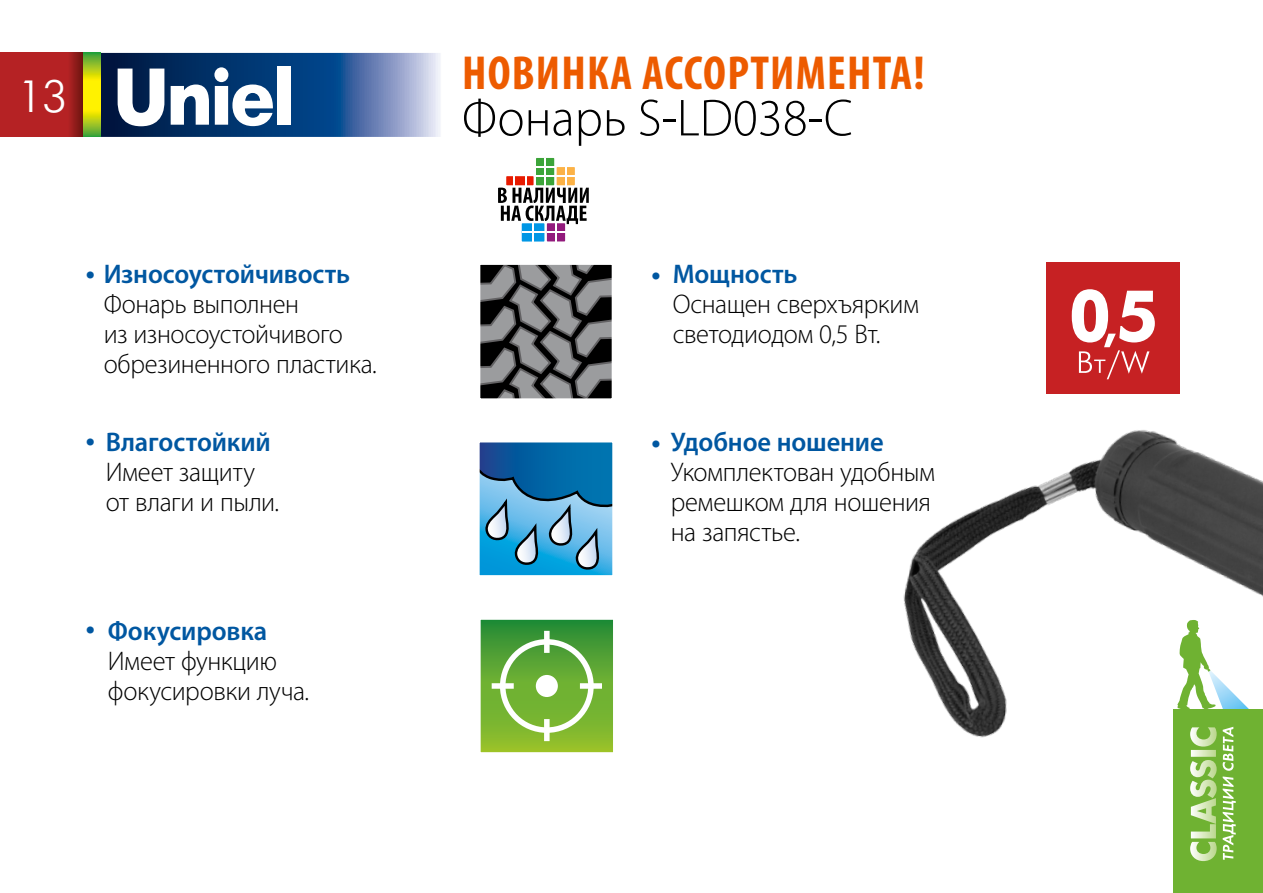
<style>
.page{position:relative;width:1263px;height:893px;background:#fff}
.page>*{position:absolute;margin:0;border:0;box-sizing:border-box;transform-origin:0 0}
.t1{font:300 52.5px "Myriad Pro";color:#000}
.t2{font:700 condensed 48px "Myriad Pro";letter-spacing:.025em;color:#ed5b00}
.t3{font:45px "Futuris Light C";color:#fff}
.t4{font:300 27px/30px "Myriad Pro";letter-spacing:-.015em;color:#000}
.t5{font:600 27px "Myriad Pro";letter-spacing:-.005em;color:#0057a1}
.t6{font:700 27px "Myriad Pro";color:#0057a1}
.s1{font-weight:700;color:#0057a1}
.s2{font-weight:600;color:#0057a1}
</style>
<div class="page">
<svg style="left:101px;top:53px;width:339px;height:84px;background:#3c6194"></svg>
<svg style="left:118px;top:69px;width:46px;height:57px"></svg>
<svg style="left:171px;top:67px;width:102px;height:59px"></svg>
<div style="left:277px;top:66px;width:13px;height:59px;background:#fff"></div>
<svg style="left:0;top:53px;width:84px;height:84px;background:#ae2221"></svg>
<svg style="left:84px;top:53px;width:17px;height:84px"></svg>
<svg style="left:481px;top:266px;width:130px;height:132px;background:#5b5b5c"></svg>
<div style="left:477px;top:262px;width:138px;height:140px;border:3px solid #fff"></div>
<svg style="left:481px;top:570px;width:130px;height:4px"></svg>
<svg style="left:481px;top:444px;width:130px;height:126px;background:#3c8ebe"></svg>
<div style="left:475px;top:438px;width:142px;height:142px;border:5px solid #fff"></div>
<svg style="left:480px;top:619px;width:133px;height:134px;background:#73b246"></svg>
<div style="left:536px;top:675px;width:22px;height:22px;background:#fff;border-radius:50%"></div>
<div style="left:544px;top:631px;width:6px;height:22px;background:#fff"></div>
<div style="left:492px;top:683px;width:22px;height:6px;background:#fff"></div>
<div style="left:544px;top:719px;width:6px;height:22px;background:#fff"></div>
<div style="left:580px;top:683px;width:22px;height:6px;background:#fff"></div>
<img style="left:903px;top:307px;width:360px;height:431px">
<div style="left:1047px;top:263px;width:133px;height:131px;background:#c62123"></div>
<svg style="left:1072px;top:289px;width:83px;height:90px"></svg>
<svg style="left:1177px;top:620px;width:72px;height:89px"></svg>
<div style="left:1173px;top:709px;width:90px;height:184px;background:#6fb232"></div>
<svg style="left:1223px;top:727px;width:13px;height:133px"></svg>
<svg style="left:1190px;top:727px;width:27px;height:134px"></svg>
<div style="left:536px;top:158px;width:18px;height:27px;background:#3ca439"></div>
<hr style="left:544px;top:158px;width:2px;height:27px;background:#fff">
<svg style="left:522px;top:223px;width:22px;height:19px"></svg>
<svg style="left:498px;top:166px;width:91px;height:75px"></svg>
<h3 class="t3" style="left:17px;top:74px;width:51px">13</h3>
<h2 class="t2" style="left:462px;top:43px;width:464px">НОВИНКА АССОРТИМЕНТА!</h2>
<h1 class="t1" style="left:462px;top:89px;width:392px">Фонарь S-LD038-C</h1>
<p class="t4" style="left:104px;top:260px;width:274px;text-indent:-18px"><span class="s1">•</span> <span class="s2">Износоустойчивость<br></span>Фонарь выполнен<br>из износоустойчивого обрезиненного пластика.</p>
<p class="t6" style="left:651px;top:256px;width:11px">•</p>
<p class="t5" style="left:673px;top:257px;width:126px">Мощность</p>
<p class="t4" style="left:673px;top:290px;width:248px">Оснащен сверхъярким светодиодом 0,5 Вт.</p>
<p class="t6" style="left:86px;top:423px;width:11px">•</p>
<p class="t5" style="left:106px;top:425px;width:166px">Влагостойкий</p>
<p class="t4" style="left:106px;top:458px;width:175px">Имеет защиту от влаги и пыли.</p>
<p class="t6" style="left:86px;top:610px;width:11px">•</p>
<p class="t5" style="left:108px;top:614px;width:161px">Фокусировка</p>
<p class="t4" style="left:108px;top:647px;width:203px">Имеет функцию фокусировки луча.</p>
<p class="t4" style="left:671px;top:428px;width:266px;text-indent:-19px"><span class="s1">•</span> <span class="s2">Удобное ношение<br></span>Укомплектован удобным ремешком для ношения на запястье.</p>
</div>
